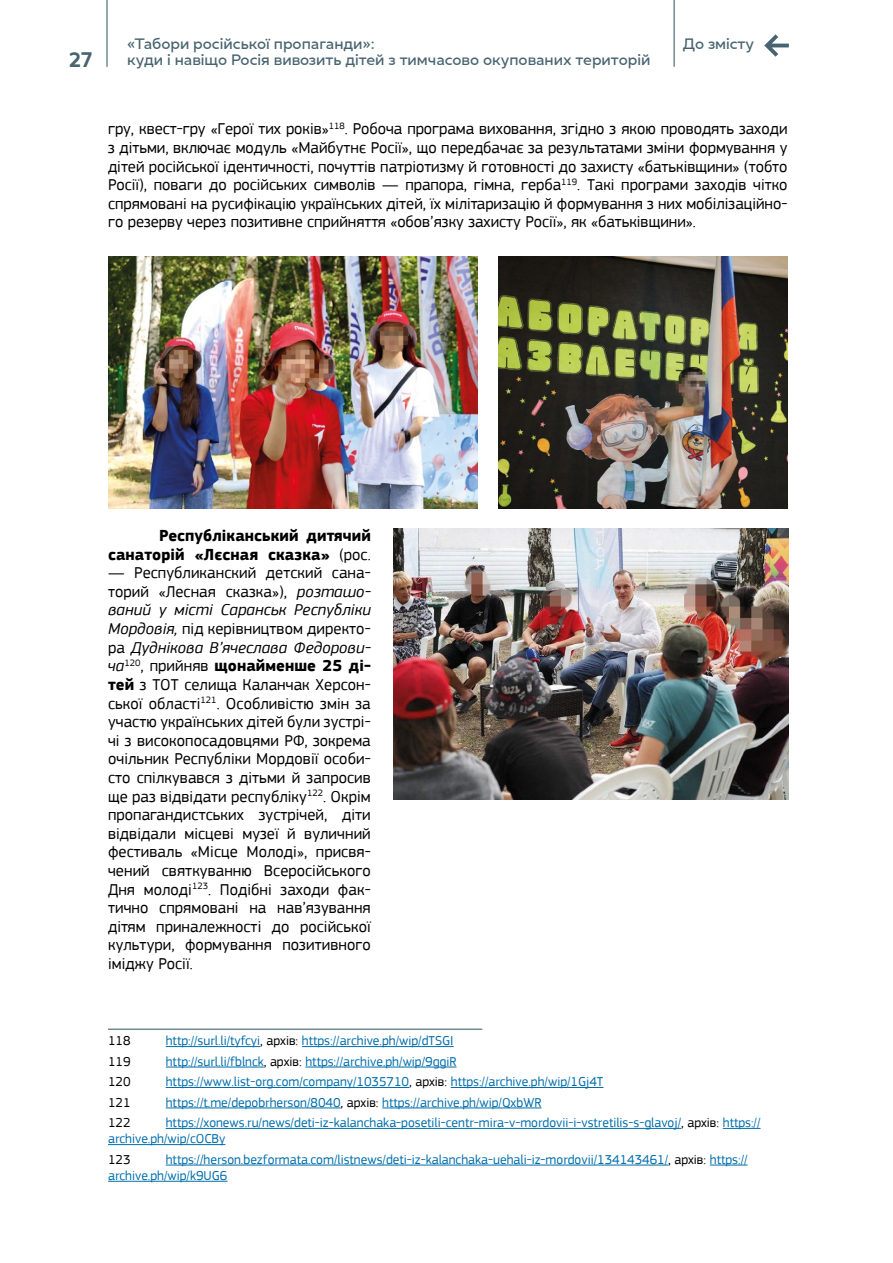
<style>
.page{position:relative;width:893px;height:1263px;background:#fff}
.page>*{position:absolute;margin:0;border:0;box-sizing:border-box;transform-origin:0 0}
.t1{font:700 21px "Golca";color:#486470}
.t2{font:16.5px/18.6px "PF Square Sans Pro";color:#000;text-align:justify}
.t3{font:700 16.5px/18.6px "PF Square Sans Pro";letter-spacing:.005em;color:#000;text-align:right}
.t4{font:500 15px "Golca";color:#486470}
.t5{font:13.5px/16.2px "PF Square Sans Pro";color:#006eab}
.t6{font:13.5px "PF Square Sans Pro";color:#000}
.s1{font-weight:400}
.s2{font-style:italic}
.s3{font-weight:700}
.s4{color:#000}
</style>
<div class="page">
<hr style="left:106px;top:0;width:2px;height:67px;background:#486470">
<hr style="left:674px;top:0;width:1px;height:67px;background:#486470">
<svg style="left:764px;top:34px;width:25px;height:23px"></svg>
<hr style="left:108px;top:1028px;width:374px;height:2px;background:#486470">
<hr style="left:166px;top:1046px;width:94px;height:1px;background:#006eab">
<hr style="left:302px;top:1046px;width:152px;height:1px;background:#006eab">
<hr style="left:166px;top:1067px;width:98px;height:1px;background:#006eab">
<hr style="left:305px;top:1067px;width:152px;height:1px;background:#006eab">
<hr style="left:166px;top:1087px;width:243px;height:1px;background:#006eab">
<hr style="left:451px;top:1087px;width:152px;height:1px;background:#006eab">
<hr style="left:166px;top:1108px;width:175px;height:1px;background:#006eab">
<hr style="left:382px;top:1108px;width:159px;height:1px;background:#006eab">
<hr style="left:166px;top:1128px;width:515px;height:1px;background:#006eab">
<hr style="left:723px;top:1128px;width:37px;height:1px;background:#006eab">
<hr style="left:108px;top:1144px;width:117px;height:1px;background:#006eab">
<hr style="left:166px;top:1165px;width:502px;height:1px;background:#006eab">
<hr style="left:710px;top:1165px;width:38px;height:1px;background:#006eab">
<hr style="left:108px;top:1181px;width:119px;height:1px;background:#006eab">
<img style="left:498px;top:257px;width:289px;height:251px">
<img style="left:108px;top:257px;width:370px;height:252px">
<img style="left:393px;top:529px;width:395px;height:270px">
<p class="t4" style="left:127px;top:34px;width:249px">«Табори російської пропаганди»:</p>
<p class="t1" style="left:69px;top:46px;width:25px">27</p>
<p class="t4" style="left:127px;top:50px;width:525px">куди і навіщо Росія вивозить дітей з тимчасово окупованих територій</p>
<p class="t4" style="left:683px;top:34px;width:73px">До змісту</p>
<p class="t2" style="left:108px;top:120px;width:681px">гру, квест-гру «Герої тих років»<sup>118</sup>. Робоча програма виховання, згідно з якою проводять заходи з дітьми, включає модуль «Майбутнє Росії», що передбачає за результатами зміни формування у дітей російської ідентичності, почуттів патріотизму й готовності до захисту «батьківщини» (тобто Росії), поваги до російських символів — прапора, гімна, герба<sup>119</sup>. Такі програми заходів чітко спрямовані на русифікацію українських дітей, їх мілітаризацію й формування з них мобілізаційно&shy;го резерву через позитивне сприйняття «обов’язку захисту Росії», як «батьківщини».</p>
<p class="t3" style="left:108px;top:527px;width:264px">Республіканський дитячий санаторій «Лєсная сказка» <span class="s1">(рос.</span></p>
<p class="t2" style="left:108px;top:564px;width:265px">— Республиканский детский сана&shy;торий «Лесная сказка»), <span class="s2">розташо&shy;ваний у місті Саранськ Республіки Мордовія,</span> під керівництвом директо&shy;ра <span class="s2">Дуднікова В’ячеслава Федорови&shy;ча</span><sup>120</sup>, прийняв <span class="s3">щонайменше 25 ді&shy;тей</span> з ТОТ селища Каланчак Херсон&shy;ської області<sup>121</sup>. Особливістю змін за участю українських дітей були зустрі&shy;чі з високопосадовцями РФ, зокрема очільник Республіки Мордовії особи&shy;сто спілкувався з дітьми й запросив ще раз відвідати республіку<sup>122</sup>. Окрім пропагандистських зустрічей, діти відвідали місцеві музеї й вуличний фестиваль «Місце Молоді», присвя&shy;чений святкуванню Всеросійського Дня молоді<sup>123</sup>. Подібні заходи фак&shy;тично спрямовані на нав’язування дітям приналежності до російської культури, формування позитивного іміджу Росії.</p>
<p class="t6" style="left:108px;top:1033px;width:24px">118</p>
<p class="t5" style="left:166px;top:1033px;width:289px">http://surl.li/tyfcyi<span class="s4">, архів:</span> https://archive.ph/wip/dTSGI</p>
<p class="t6" style="left:108px;top:1053px;width:24px">119</p>
<p class="t5" style="left:166px;top:1053px;width:292px">http://surl.li/fblnck<span class="s4">, архів:</span> https://archive.ph/wip/9ggiR</p>
<p class="t6" style="left:108px;top:1074px;width:24px">120</p>
<p class="t5" style="left:166px;top:1074px;width:439px">https://www.list-org.com/company/1035710<span class="s4">, архів:</span> https://archive.ph/wip/1Gj4T</p>
<p class="t6" style="left:108px;top:1094px;width:24px">121</p>
<p class="t5" style="left:166px;top:1094px;width:377px">https://t.me/depobrherson/8040<span class="s4">, архів:</span> https://archive.ph/wip/QxbWR</p>
<p class="t6" style="left:108px;top:1115px;width:24px">122</p>
<p class="t5" style="left:108px;top:1115px;width:654px;text-indent:58px">https://xonews.ru/news/deti-iz-kalanchaka-posetili-centr-mira-v-mordovii-i-vstretilis-s-glavoj/<span class="s4">, архів:</span> https:// archive.ph/wip/cOCBy</p>
<p class="t6" style="left:108px;top:1151px;width:24px">123</p>
<p class="t5" style="left:108px;top:1151px;width:641px;text-indent:58px">https://herson.bezformata.com/listnews/deti-iz-kalanchaka-uehali-iz-mordovii/134143461/<span class="s4">, архів:</span> https:// archive.ph/wip/k9UG6</p>
</div>
